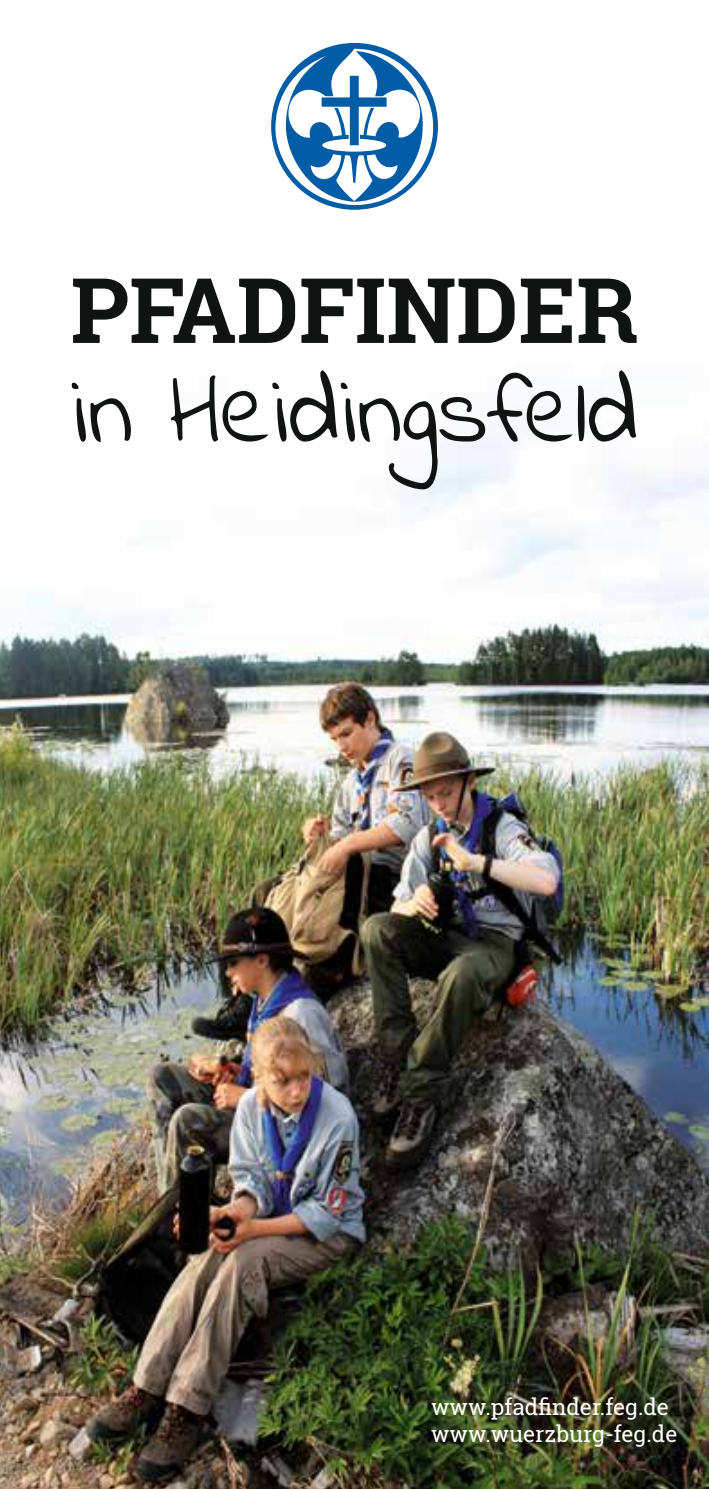
<style>
.page{position:relative;width:709px;height:1489px;background:#fff}
.page>*{position:absolute;margin:0;border:0;box-sizing:border-box;transform-origin:0 0}
.t1{font:97.75px "Indie Flower";color:#111212}
.t2{font:700 90.5px "Roboto Slab";color:#111212}
.t3{font:22.5px/27px "Roboto Slab";color:#fff}
</style>
<div class="page">
<img style="left:0;top:406px;width:709px;height:1082px">
<div style="left:271px;top:43px;width:167px;height:167px;background:#025ca6;border-radius:50%"></div>
<svg style="left:273px;top:49px;width:161px;height:156px"></svg>
<h2 class="t2" style="left:71px;top:248px;width:569px">PFADFINDER</h2>
<h1 class="t1" style="left:71px;top:346px;width:569px">in Heidingsfeld</h1>
<p class="t3" style="left:431px;top:1392px;width:248px">www.pfadfinder.feg.de www.wuerzburg-feg.de</p>
</div>
